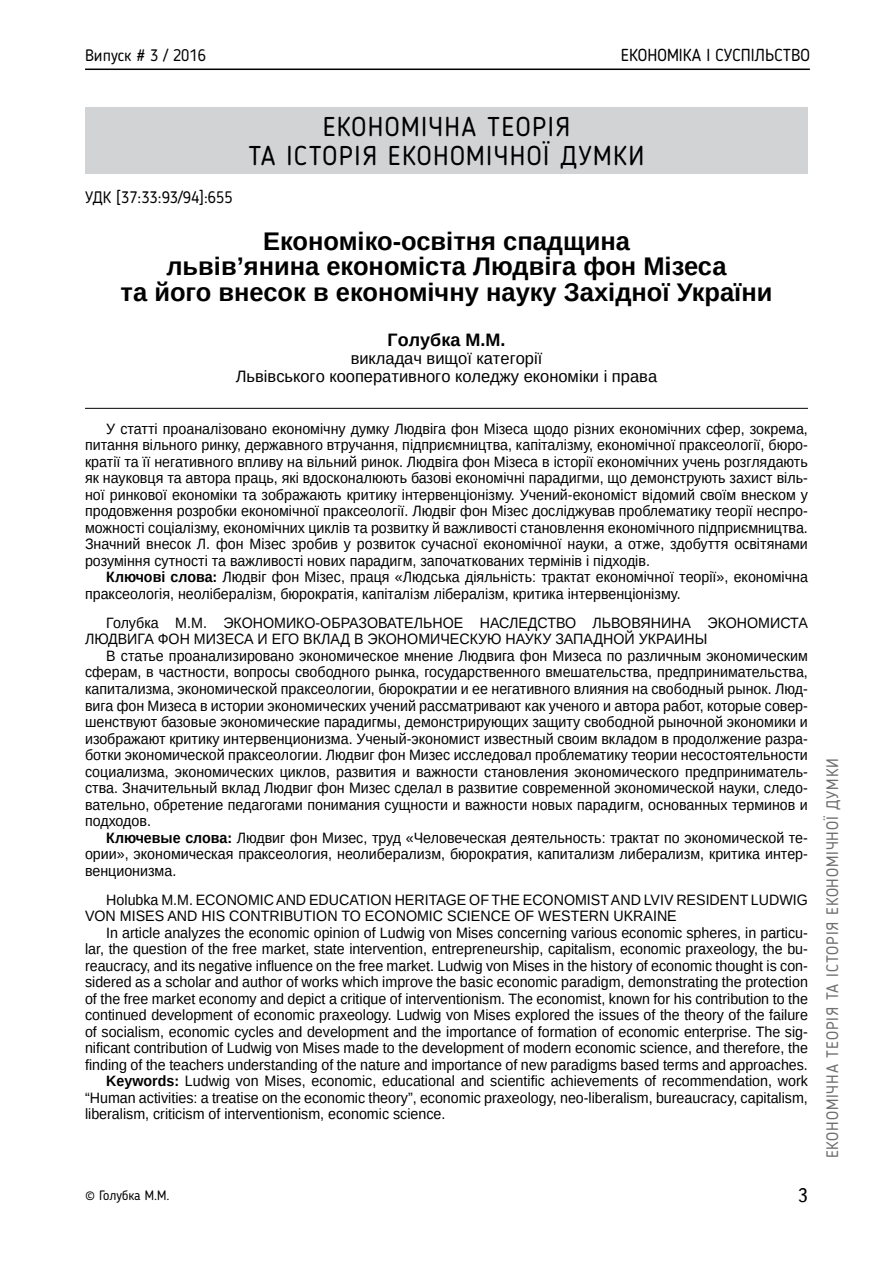
<style>
.page{position:relative;width:893px;height:1263px;background:#fff}
.page>*{position:absolute;margin:0;border:0;box-sizing:border-box;transform-origin:0 0}
.t1{font:27px/28.5px "Blogger Sans";letter-spacing:.05em;color:#000;text-align:center}
.t2{font:700 25.5px/25.5px "Arimo";color:#000;text-align:center}
.t3{font:19.5px "Ukrainian Text";color:#000}
.t4{font:700 18px "Arimo";color:#000}
.t5{font:17.25px "Blogger Sans";color:#000}
.t6{font:16.5px/18px "Arimo";color:#000;text-align:center}
.t7{font:16.5px "Blogger Sans";letter-spacing:.05em;color:#6d6e71}
.t8{font:16.5px "Blogger Sans";color:#000}
.t9{font:15px/16.5px "Arimo";color:#000;text-align:justify;scale:.95 1}
.t10{font:13.5px "Blogger Sans";color:#000}
.s1{font-weight:700}
</style>
<div class="page">
<hr style="left:85px;top:69px;width:725px;height:1px;background:#000">
<hr style="left:85px;top:408px;width:723px;height:1px;background:#000">
<div style="left:85px;top:107px;width:723px;height:66px;background:#d1d3d4"></div>
<p class="t8" style="left:85px;top:45px;width:122px">Випуск # 3 / 2016</p>
<p class="t5" style="left:621px;top:45px;width:190px">ЕКОНОМІКА І СУСПІЛЬСТВО</p>
<h1 class="t1" style="left:249px;top:113px;width:397px">ЕКОНОМІЧНА ТЕОРІЯ<br>ТА ІСТОРІЯ ЕКОНОМІЧНОЇ ДУМКИ</h1>
<p class="t8" style="left:85px;top:188px;width:149px">УДК [37:33:93/94]:655</p>
<h2 class="t2" style="left:121px;top:229px;width:653px">Економіко-освітня спадщина<br>львів’янина економіста Людвіга фон Мізеса<br>та його внесок в економічну науку Західної України</h2>
<p class="t4" style="left:388px;top:327px;width:119px">Голубка М.М.</p>
<p class="t6" style="left:236px;top:349px;width:423px">викладач вищої категорії<br>Львівського кооперативного коледжу економіки і права</p>
<p class="t9" style="left:85px;top:420px;width:762px;text-indent:21px">У статті проаналізовано економічну думку Людвіга фон Мізеса щодо різних економічних сфер, зокрема, питання вільного ринку, державного втручання, підприємництва, капіталізму, економічної праксеології, бюро&shy;кратії та її негативного впливу на вільний ринок. Людвіга фон Мізеса в історії економічних учень розглядають як науковця та автора праць, які вдосконалюють базові економічні парадигми, що демонструють захист віль&shy;ної ринкової економіки та зображають критику інтервенціонізму. Учений-економіст відомий своїм внеском у продовження розробки економічної праксеології. Людвіг фон Мізес досліджував проблематику теорії неспро&shy;можності соціалізму, економічних циклів та розвитку й важливості становлення економічного підприємництва.<br>Значний внесок Л. фон Мізес зробив у розвиток сучасної економічної науки, а отже, здобуття освітянами розуміння сутності та важливості нових парадигм, започаткованих термінів і підходів.</p>
<p class="t9" style="left:85px;top:569px;width:762px;text-indent:21px"><span class="s1">Ключові слова:</span> Людвіг фон Мізес, праця «Людська діяльність: трактат економічної теорії», економічна праксеологія, неолібералізм, бюрократія, капіталізм лібералізм, критика інтервенціонізму.</p>
<p class="t9" style="left:85px;top:615px;width:762px;text-indent:21px">Голубка М.М. ЭКОНОМИКО-ОБРАЗОВАТЕЛЬНОЕ НАСЛЕДСТВО ЛЬВОВЯНИНА ЭКОНОМИСТА<br>ЛЮДВИГА ФОН МИЗЕСА И ЕГО ВКЛАД В ЭКОНОМИЧЕСКУЮ НАУКУ ЗАПАДНОЙ УКРАИНЫ</p>
<p class="t9" style="left:85px;top:648px;width:762px;text-indent:21px">В статье проанализировано экономическое мнение Людвига фон Мизеса по различным экономическим сферам, в частности, вопросы свободного рынка, государственного вмешательства, предпринимательства, капитализма, экономической праксеологии, бюрократии и ее негативного влияния на свободный рынок. Люд&shy;вига фон Мизеса в истории экономических учений рассматривают как ученого и автора работ, которые совер&shy;шенствуют базовые экономические парадигмы, демонстрирующих защиту свободной рыночной экономики и изображают критику интервенционизма. Ученый-экономист известный своим вкладом в продолжение разра&shy;ботки экономической праксеологии. Людвиг фон Мизес исследовал проблематику теории несостоятельности социализма, экономических циклов, развития и важности становления экономического предприниматель&shy;ства. Значительный вклад Людвиг фон Мизес сделал в развитие современной экономической науки, следо&shy;вательно, обретение педагогами понимания сущности и важности новых парадигм, основанных терминов и подходов.</p>
<p class="t9" style="left:85px;top:829px;width:762px;text-indent:21px"><span class="s1">Ключевые слова:</span> Людвиг фон Мизес, труд «Человеческая деятельность: трактат по экономической те&shy;ории», экономическая праксеология, неолиберализм, бюрократия, капитализм либерализм, критика интер&shy;венционизма.</p>
<p class="t9" style="left:85px;top:891px;width:762px;text-indent:21px">Holubka М.М. ECONOMIC AND EDUCATION HERITAGE OF THE ECONOMIST AND LVIV RESIDENT LUDWIG<br>VON MISES AND HIS CONTRIBUTION TO ECONOMIC SCIENCE OF WESTERN UKRAINE</p>
<p class="t9" style="left:106px;top:924px;width:740px">In article analyzes the economic opinion of Ludwig von Mises concerning various economic spheres, in particu-</p>
<p class="t9" style="left:85px;top:941px;width:762px">lar, the question of the free market, state intervention, entrepreneurship, capitalism, economic praxeology, the bu-</p>
<p class="t9" style="left:85px;top:957px;width:762px">reaucracy, and its negative influence on the free market. Ludwig von Mises in the history of economic thought is con-</p>
<p class="t9" style="left:85px;top:974px;width:762px">sidered as a scholar and author of works which improve the basic economic paradigm, demonstrating the protection</p>
<p class="t9" style="left:85px;top:990px;width:762px">of the free market economy and depict a critique of interventionism. The economist, known for his contribution to the</p>
<p class="t9" style="left:85px;top:1007px;width:762px">continued development of economic praxeology. Ludwig von Mises explored the issues of the theory of the failure</p>
<p class="t9" style="left:85px;top:1023px;width:762px">of socialism, economic cycles and development and the importance of formation of economic enterprise. The sig-</p>
<p class="t9" style="left:85px;top:1040px;width:762px">nificant contribution of Ludwig von Mises made to the development of modern economic science, and therefore, the</p>
<p class="t9" style="left:85px;top:1056px;width:762px">finding of the teachers understanding of the nature and importance of new paradigms based terms and approaches.</p>
<p class="t9" style="left:106px;top:1073px;width:740px"><span class="s1">Keywords:</span> Ludwig von Mises, economic, educational and scientific achievements of recommendation, work</p>
<p class="t9" style="left:85px;top:1089px;width:762px">“Human activities: a treatise on the economic theory”, economic praxeology, neo-liberalism, bureaucracy, capitalism,</p>
<p class="t9" style="left:85px;top:1106px;width:381px">liberalism, criticism of interventionism, economic science.</p>
<p class="t10" style="left:85px;top:1187px;width:86px">© Голубка М.М.</p>
<h3 class="t3" style="left:798px;top:1185px;width:12px">3</h3>
<p class="t7" style="left:822px;top:1158px;width:401px;rotate:-90deg">ЕКОНОМІЧНА ТЕОРІЯ ТА ІСТОРІЯ ЕКОНОМІЧНОЇ ДУМКИ</p>
</div>
